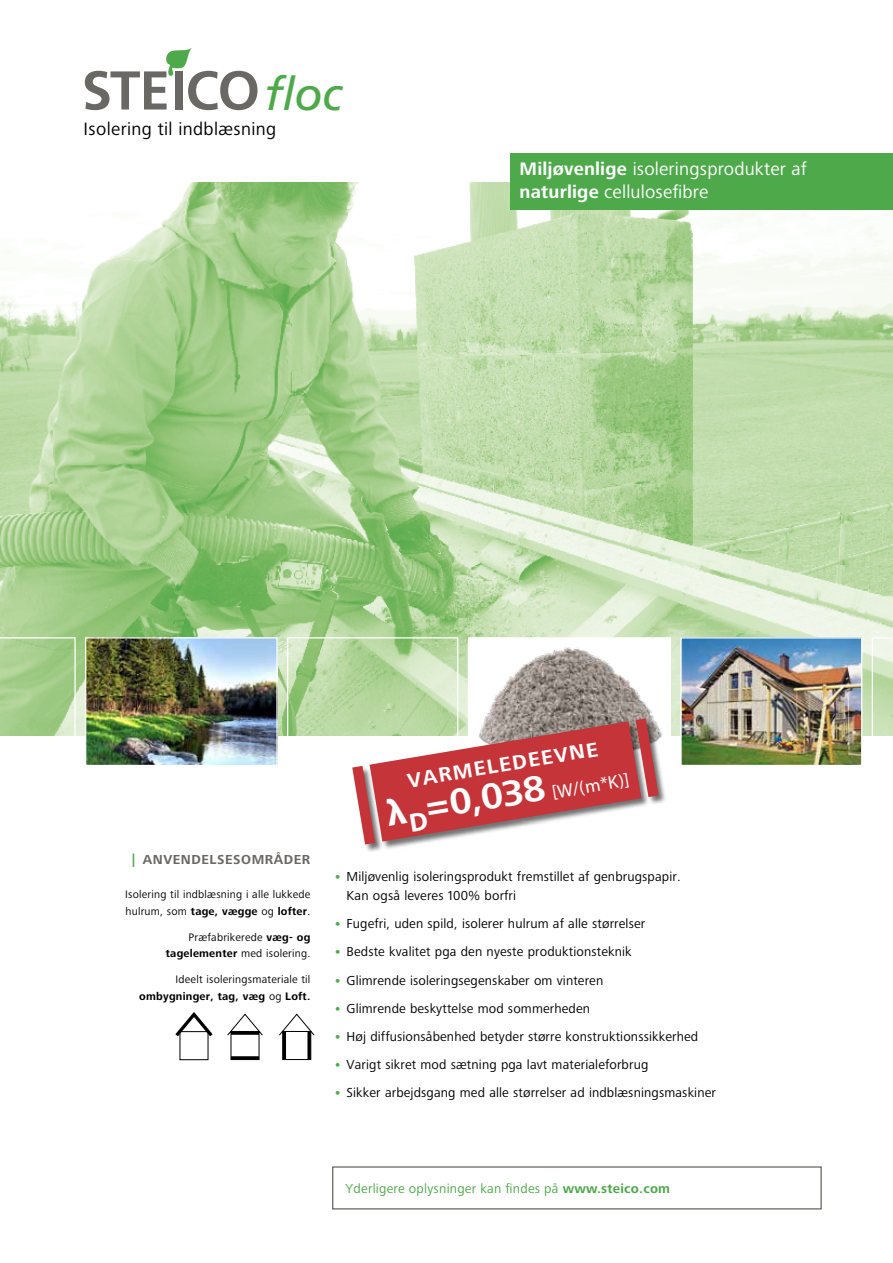
<style>
.page{position:relative;width:893px;height:1263px;background:#fff}
.page>*{position:absolute;margin:0;border:0;box-sizing:border-box;transform-origin:0 0}
.t1{font:italic 46.2px "Frutiger";color:#4da94a}
._1_4_Copy_Bold{font:700 37.5px "Frutiger Next Pro";color:#fff}
._1_4_Copy_Bold-2{font:700 21px "Frutiger Next Pro";color:#fff}
.t2{font:18.75px/22.5px "Frutiger Next Pro";letter-spacing:.01em;color:#fff}
.t3{font:18.6px "Frutiger Next Pro";letter-spacing:.02em;color:#000}
._1_4_Copy_Bold-3{font:18.6px "Myriad Pro";color:#fff}
._1_2_Copy_Bulletpoin{font:13.5px/18.8px "Frutiger Next Pro";letter-spacing:.01em;color:#000}
.t4{font:13.5px "Frutiger Next Pro";letter-spacing:.02em;color:#4da94a}
.t5{font:700 13.5px "Frutiger Next Pro";letter-spacing:.04em;color:#6a6864}
.t6{font:11.25px/16.5px "Frutiger Next Pro";letter-spacing:.02em;color:#000;text-align:right}
.s1{font-weight:700}
.s2{color:#4da94a}
.s3{font-weight:700;color:#4da94a}
</style>
<div class="page">
<img style="left:0;top:183px;width:893px;height:553px">
<svg style="left:85px;top:47px;width:172px;height:63px"></svg>
<img style="left:87px;top:639px;width:189px;height:125px">
<div style="left:85px;top:637px;width:193px;height:129px;border:1px solid #fff"></div>
<div style="left:287px;top:637px;width:171px;height:129px;border:1px solid #fff"></div>
<svg style="left:0;top:637px;width:76px;height:99px;background:#a8cf90"></svg>
<svg style="left:872px;top:637px;width:21px;height:99px;background:#d0e5c0"></svg>
<img style="left:682px;top:639px;width:178px;height:125px">
<div style="left:680px;top:637px;width:182px;height:129px;border:1px solid #fff"></div>
<div style="left:332px;top:1166px;width:490px;height:43px;border:1px solid #6a6864"></div>
<div style="left:510px;top:153px;width:383px;height:57px;background:#4da94a"></div>
<div style="left:282px;top:1031px;width:29px;height:29px;border:1px solid #000"></div>
<svg style="left:279px;top:1013px;width:36px;height:23px"></svg>
<hr style="left:283px;top:1031px;width:3px;height:28px;background:#000">
<svg style="left:307px;top:1031px;width:4px;height:28px"></svg>
<div style="left:180px;top:1031px;width:28px;height:29px;border:1px solid #000"></div>
<svg style="left:175px;top:1012px;width:38px;height:28px"></svg>
<svg style="left:227px;top:1013px;width:36px;height:47px"></svg>
<svg style="left:231px;top:1031px;width:28px;height:4px"></svg>
<hr style="left:231px;top:1056px;width:28px;height:3px;background:#000">
<img style="left:470px;top:639px;width:199px;height:97px">
<div style="left:468px;top:637px;width:203px;height:129px;border:1px solid #fff"></div>
<div style="left:352px;top:718px;width:315px;height:135px;background:#000;opacity:.55"></div>
<svg style="left:352px;top:718px;width:307px;height:126px"></svg>
<h1 class="t1" style="left:265px;top:67px;width:80px">floc</h1>
<h3 class="t3" style="left:84px;top:118px;width:194px">Isolering til indblæsning</h3>
<h3 class="t2" style="left:520px;top:158px;width:289px"><span class="s1">Miljøvenlige</span> isoleringsprodukter af <span class="s1">naturlige</span> cellulosefibre</h3>
<p class="_1_4_Copy_Bold-2" style="left:406px;top:770px;width:194px;rotate:-10deg">VARMELEDEEVNE</p>
<p class="_1_4_Copy_Bold" style="left:423px;top:786px;width:121px;rotate:-10deg">=0,038</p>
<p class="_1_4_Copy_Bold-3" style="left:550px;top:781px;width:79px;rotate:-9deg">[W/(m*K)]</p>
<p class="t5" style="left:132px;top:851px;width:180px"><span class="s2">|</span> ANVENDELSESOMRÅDER</p>
<p class="t6" style="left:125px;top:886px;width:187px;text-align:left">Isolering til indblæsning i alle lukkede hulrum, som <span class="s1">tage, vægge</span> og <span class="s1">lofter</span>.</p>
<p class="t6" style="left:166px;top:929px;width:146px">Præfabrikerede <span class="s1">væg- og tagelementer</span> med isolering.</p>
<p class="t6" style="left:139px;top:971px;width:173px">Ideelt isoleringsmateriale til <span class="s1">ombygninger, tag, væg</span> og <span class="s1">Loft.</span></p>
<p class="_1_2_Copy_Bulletpoin" style="left:347px;top:867px;width:336px;text-indent:-13px"><span class="s3">•</span> Miljøvenlig isoleringsprodukt fremstillet af genbrugspapir.<br>Kan også leveres 100% borfri</p>
<p class="_1_2_Copy_Bulletpoin" style="left:334px;top:914px;width:313px"><span class="s3">•</span> Fugefri, uden spild, isolerer hulrum af alle størrelser</p>
<p class="_1_2_Copy_Bulletpoin" style="left:334px;top:942px;width:299px"><span class="s3">•</span> Bedste kvalitet pga den nyeste produktionsteknik</p>
<p class="_1_2_Copy_Bulletpoin" style="left:334px;top:971px;width:271px"><span class="s3">•</span> Glimrende isoleringsegenskaber om vinteren</p>
<p class="_1_2_Copy_Bulletpoin" style="left:334px;top:999px;width:258px"><span class="s3">•</span> Glimrende beskyttelse mod sommerheden</p>
<p class="_1_2_Copy_Bulletpoin" style="left:334px;top:1027px;width:366px"><span class="s3">•</span> Høj diffusionsåbenhed betyder større konstruktionssikkerhed</p>
<p class="_1_2_Copy_Bulletpoin" style="left:334px;top:1055px;width:316px"><span class="s3">•</span> Varigt sikret mod sætning pga lavt materialeforbrug</p>
<p class="_1_2_Copy_Bulletpoin" style="left:334px;top:1083px;width:384px"><span class="s3">•</span> Sikker arbejdsgang med alle størrelser ad indblæsningsmaskiner</p>
<p class="t4" style="left:345px;top:1181px;width:326px">Yderligere oplysninger kan findes på <span class="s1">www.steico.com</span></p>
</div>
